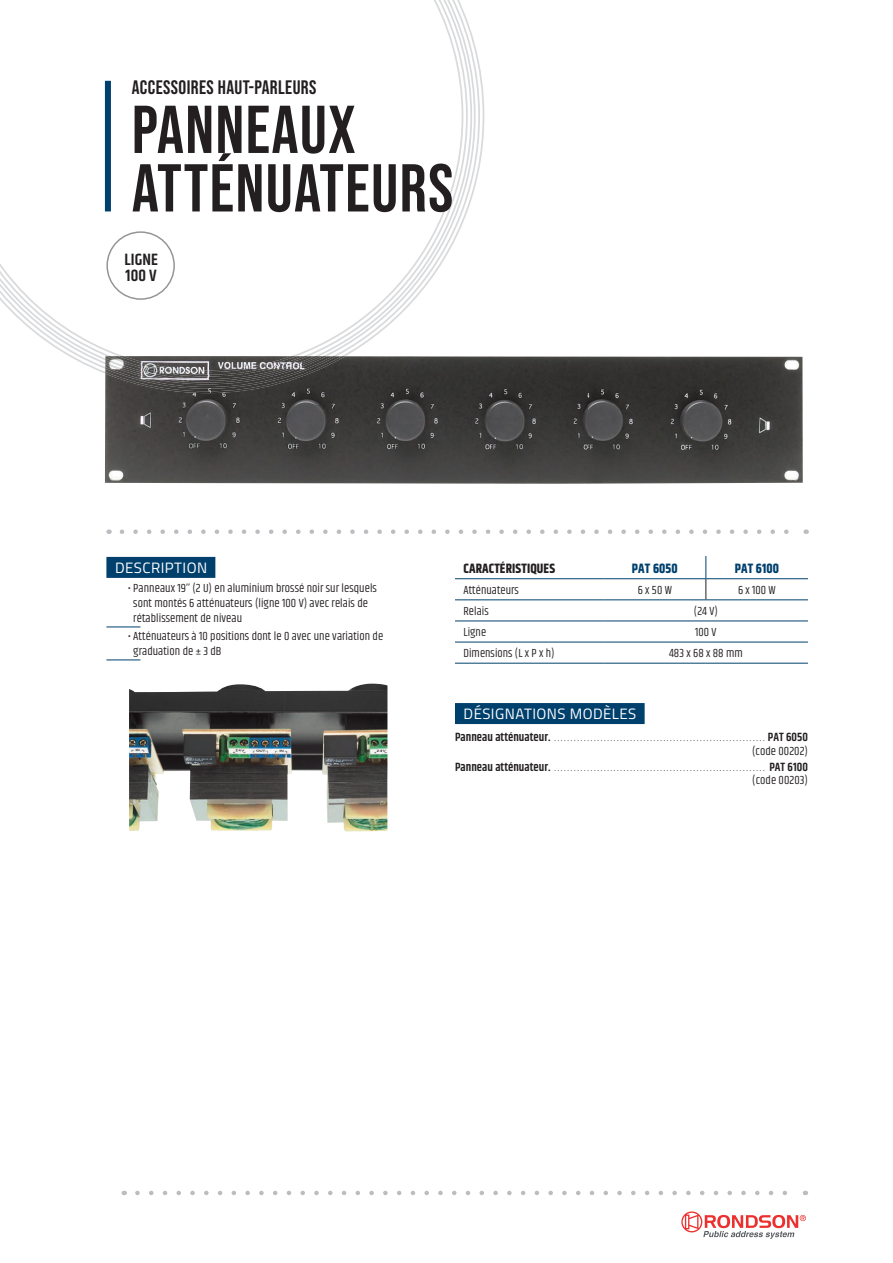
<style>
.page{position:relative;width:893px;height:1263px;background:#fff}
.page>*{position:absolute;margin:0;border:0;box-sizing:border-box;transform-origin:0 0}
.t1{font:67.5px/58.5px "Bebas Neue";letter-spacing:.02em;color:#231f20}
.t2{font:19.5px "Bebas Neue";letter-spacing:.02em;color:#231f20}
.t3{font:600 16.5px/16.5px "Khand";letter-spacing:.005em;color:#231f20}
.t4{font:15px "Titillium Web";letter-spacing:.03em;color:#fff}
.t5{font:700 13.5px "Khand";letter-spacing:.01em;color:#231f20}
.t6{font:700 13.5px "Khand";letter-spacing:.01em;color:#00406d}
.t7{font:12px/15px "Khand";letter-spacing:.005em;color:#231f20}
.t8{font:300 12px/13.5px "Khand";color:#231f20;text-align:right}
.s1{font-weight:600}
.s2{font-weight:400}
</style>
<div class="page">
<svg style="left:0;top:0;width:476px;height:374px"></svg>
<svg style="left:122px;top:529px;width:667px;height:5px"></svg>
<img style="left:105px;top:356px;width:698px;height:128px">
<img style="left:105px;top:356px;width:241px;height:37px">
<img style="left:105px;top:356px;width:232px;height:33px">
<img style="left:105px;top:356px;width:222px;height:28px">
<img style="left:129px;top:684px;width:258px;height:147px">
<div style="left:105px;top:81px;width:6px;height:130px;background:#00406d"></div>
<svg style="left:455px;top:556px;width:353px;height:107px"></svg>
<hr style="left:455px;top:578px;width:149px;height:1px;background:#00406d">
<hr style="left:604px;top:578px;width:102px;height:1px;background:#00406d">
<hr style="left:706px;top:578px;width:102px;height:1px;background:#00406d">
<hr style="left:455px;top:599px;width:149px;height:1px;background:#00406d">
<hr style="left:604px;top:599px;width:102px;height:1px;background:#00406d">
<hr style="left:706px;top:599px;width:102px;height:1px;background:#00406d">
<hr style="left:455px;top:621px;width:149px;height:1px;background:#00406d">
<hr style="left:455px;top:642px;width:149px;height:1px;background:#00406d">
<hr style="left:455px;top:663px;width:149px;height:1px;background:#00406d">
<hr style="left:604px;top:621px;width:102px;height:1px;background:#00406d">
<hr style="left:706px;top:621px;width:102px;height:1px;background:#00406d">
<hr style="left:604px;top:642px;width:102px;height:1px;background:#00406d">
<hr style="left:706px;top:642px;width:102px;height:1px;background:#00406d">
<hr style="left:604px;top:663px;width:102px;height:1px;background:#00406d">
<hr style="left:706px;top:663px;width:102px;height:1px;background:#00406d">
<div style="left:455px;top:703px;width:190px;height:21px;background:#00406d"></div>
<div style="left:106px;top:557px;width:109px;height:21px;background:#00406d"></div>
<hr style="left:106px;top:626px;width:34px;height:1px;background:#00406d">
<hr style="left:106px;top:659px;width:34px;height:1px;background:#00406d">
<div style="left:106px;top:231px;width:69px;height:69px;border:2px solid #939598;border-radius:50%"></div>
<svg style="left:681px;top:1211px;width:125px;height:28px"></svg>
<svg style="left:137px;top:1191px;width:650px;height:4px"></svg>
<h2 class="t2" style="left:132px;top:77px;width:186px">ACCESSOIRES HAUT-PARLEURS</h2>
<h1 class="t1" style="left:132px;top:100px;width:323px">PANNEAUX<br>ATTÉNUATEURS</h1>
<h3 class="t3" style="left:125px;top:252px;width:35px">LIGNE<br>100 V</h3>
<p class="t4" style="left:115px;top:557px;width:94px">DESCRIPTION</p>
<p class="t7" style="left:133px;top:582px;width:245px;text-indent:-6px">• Panneaux 19’’ (2 U) en aluminium brossé noir sur lesquels sont montés 6 atténuateurs (ligne 100 V) avec relais de rétablissement de niveau</p>
<p class="t7" style="left:133px;top:629px;width:251px;text-indent:-6px">• Atténuateurs à 10 positions dont le 0 avec une variation de graduation de ± 3 dB</p>
<p class="t5" style="left:463px;top:559px;width:93px">CARACTÉRISTIQUES</p>
<p class="t6" style="left:632px;top:559px;width:47px">PAT 6050</p>
<p class="t6" style="left:735px;top:559px;width:46px">PAT 6100</p>
<p class="t7" style="left:463px;top:583px;width:57px">Atténuateurs</p>
<p class="t7" style="left:638px;top:583px;width:36px">6 x 50 W</p>
<p class="t7" style="left:738px;top:583px;width:39px">6 x 100 W</p>
<p class="t7" style="left:463px;top:604px;width:27px">Relais</p>
<p class="t7" style="left:694px;top:604px;width:25px">(24 V)</p>
<p class="t7" style="left:463px;top:626px;width:24px">Ligne</p>
<p class="t7" style="left:695px;top:626px;width:23px">100 V</p>
<p class="t7" style="left:463px;top:647px;width:93px">Dimensions (L x P x h)</p>
<p class="t7" style="left:669px;top:647px;width:75px">483 x 68 x 88 mm</p>
<p class="t4" style="left:464px;top:703px;width:174px">DÉSIGNATIONS MODÈLES</p>
<p class="t8" style="left:455px;top:731px;width:354px"><span class="s1">Panneau atténuateur.</span> ................................................................ <span class="s1">PAT 6050 </span><span class="s2">(code 00202)</span></p>
<p class="t8" style="left:455px;top:760px;width:354px"><span class="s1">Panneau atténuateur.</span> ................................................................ <span class="s1">PAT 6100 </span><span class="s2">(code 00203)</span></p>
</div>
